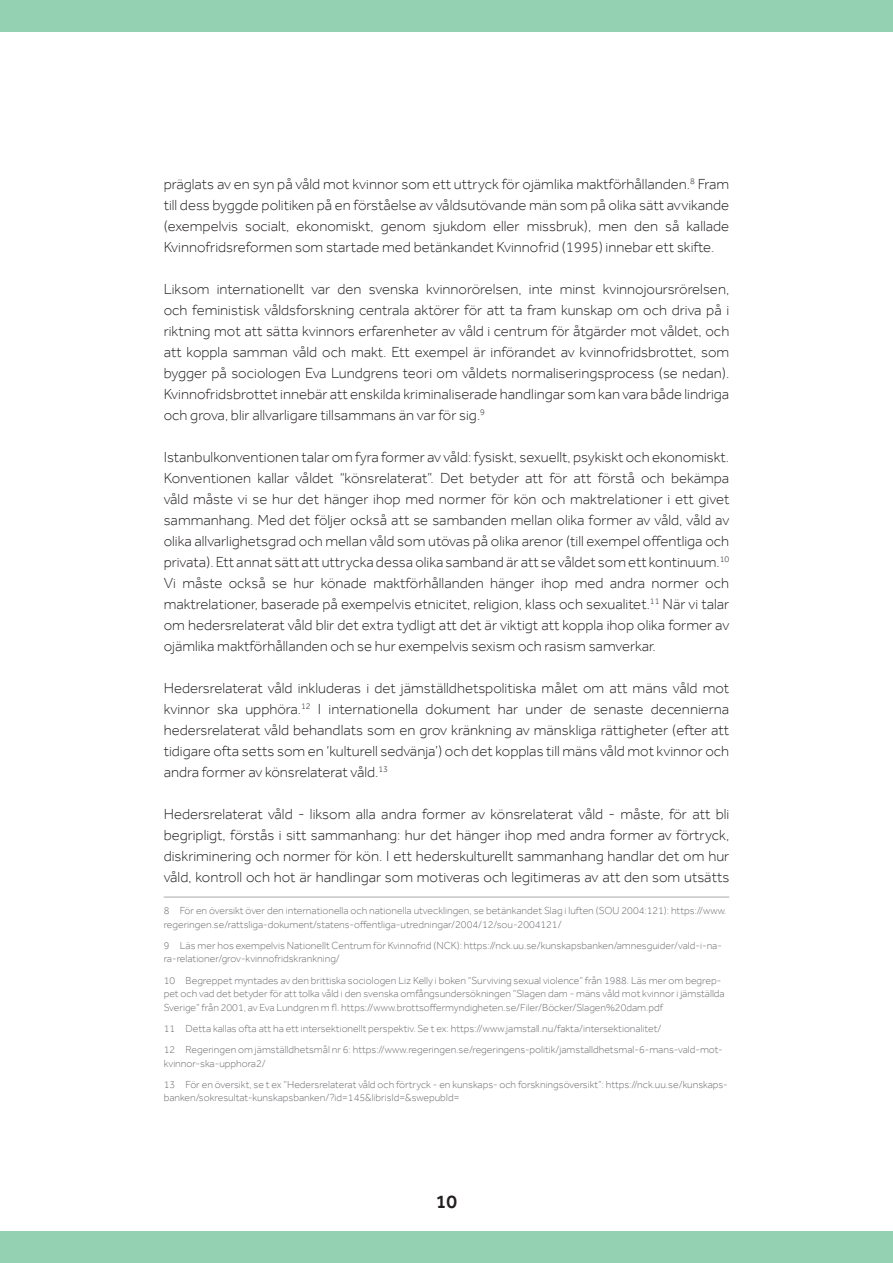
<style>
.page{position:relative;width:893px;height:1263px;background:#fff}
.page>*{position:absolute;margin:0;border:0;box-sizing:border-box;transform-origin:0 0}
.t1{font:500 19.5px "Effra";color:#231f20}
.t2{font:300 15px/21px "Effra";color:#231f20;text-align:justify}
.t3{font:300 10.5px/13.5px "Effra";color:#6c6d70}
</style>
<div class="page">
<div style="left:0;top:0;width:893px;height:32px;background:#93d1b2"></div>
<div style="left:0;top:1231px;width:893px;height:32px;background:#93d1b2"></div>
<hr style="left:164px;top:897px;width:565px;height:1px;background:#a8a9ad">
<p class="t2" style="left:164px;top:173px;width:567px">präglats av en syn på våld mot kvinnor som ett uttryck för ojämlika maktförhållanden.<sup>8</sup> Fram till dess byggde politiken på en förståelse av våldsutövande män som på olika sätt avvikande (exempelvis socialt, ekonomiskt, genom sjukdom eller missbruk), men den så kallade Kvinnofridsreformen som startade med betänkandet Kvinnofrid (1995) innebar ett skifte.</p>
<p class="t2" style="left:164px;top:278px;width:567px">Liksom internationellt var den svenska kvinnorörelsen, inte minst kvinnojoursrörelsen, och feministisk våldsforskning centrala aktörer för att ta fram kunskap om och driva på i riktning mot att sätta kvinnors erfarenheter av våld i centrum för åtgärder mot våldet, och att koppla samman våld och makt. Ett exempel är införandet av kvinnofridsbrottet, som bygger på sociologen Eva Lundgrens teori om våldets normaliseringsprocess (se nedan).<br>Kvinnofridsbrottet innebär att enskilda kriminaliserade handlingar som kan vara både lindriga och grova, blir allvarligare tillsammans än var för sig.<sup>9</sup></p>
<p class="t2" style="left:164px;top:446px;width:567px">Istanbulkonventionen talar om fyra former av våld: fysiskt, sexuellt, psykiskt och ekonomiskt.<br>Konventionen kallar våldet “könsrelaterat”. Det betyder att för att förstå och bekämpa våld måste vi se hur det hänger ihop med normer för kön och maktrelationer i ett givet sammanhang. Med det följer också att se sambanden mellan olika former av våld, våld av olika allvarlighetsgrad och mellan våld som utövas på olika arenor (till exempel offentliga och privata). Ett annat sätt att uttrycka dessa olika samband är att se våldet som ett kontinuum.<sup>10<br></sup>Vi måste också se hur könade maktförhållanden hänger ihop med andra normer och maktrelationer, baserade på exempelvis etnicitet, religion, klass och sexualitet.<sup>11</sup> När vi talar om hedersrelaterat våld blir det extra tydligt att det är viktigt att koppla ihop olika former av ojämlika maktförhållanden och se hur exempelvis sexism och rasism samverkar.</p>
<p class="t2" style="left:164px;top:677px;width:567px">Hedersrelaterat våld inkluderas i det jämställdhetspolitiska målet om att mäns våld mot kvinnor ska upphöra.<sup>12</sup> I internationella dokument har under de senaste decennierna hedersrelaterat våld behandlats som en grov kränkning av mänskliga rättigheter (efter att tidigare ofta setts som en ‘kulturell sedvänja’) och det kopplas till mäns våld mot kvinnor och andra former av könsrelaterat våld.<sup>13</sup></p>
<p class="t2" style="left:164px;top:803px;width:567px">Hedersrelaterat våld - liksom alla andra former av könsrelaterat våld - måste, för att bli begripligt, förstås i sitt sammanhang: hur det hänger ihop med andra former av förtryck, diskriminering och normer för kön. I ett hederskulturellt sammanhang handlar det om hur våld, kontroll och hot är handlingar som motiveras och legitimeras av att den som utsätts</p>
<p class="t3" style="left:164px;top:904px;width:564px">8 För en översikt över den internationella och nationella utvecklingen, se betänkandet Slag i luften (SOU 2004:121): https://www. regeringen.se/rattsliga-dokument/statens-offentliga-utredningar/2004/12/sou-2004121/</p>
<p class="t3" style="left:164px;top:938px;width:560px">9 Läs mer hos exempelvis Nationellt Centrum för Kvinnofrid (NCK): https://nck.uu.se/kunskapsbanken/amnesguider/vald-i-na&shy;ra-relationer/grov-kvinnofridskrankning/</p>
<p class="t3" style="left:164px;top:973px;width:563px">10 Begreppet myntades av den brittiska sociologen Liz Kelly i boken “Surviving sexual violence” från 1988. Läs mer om begrep&shy;pet och vad det betyder för att tolka våld i den svenska omfångsundersökningen “Slagen dam - mäns våld mot kvinnor i jämställda<br>Sverige” från 2001, av Eva Lundgren m fl. https://www.brottsoffermyndigheten.se/Filer/Böcker/Slagen%20dam.pdf</p>
<p class="t3" style="left:164px;top:1021px;width:499px">11 Detta kallas ofta att ha ett intersektionellt perspektiv. Se t ex: https://www.jamstall.nu/fakta/intersektionalitet/</p>
<p class="t3" style="left:164px;top:1043px;width:561px">12 Regeringen om jämställdhetsmål nr 6: https://www.regeringen.se/regeringens-politik/jamstalldhetsmal-6-mans-vald-mot&shy;kvinnor-ska-upphora2/</p>
<p class="t3" style="left:164px;top:1077px;width:566px">13 För en översikt, se t ex “Hedersrelaterat våld och förtryck - en kunskaps- och forskningsöversikt”: https://nck.uu.se/kunskaps&shy;banken/sokresultat-kunskapsbanken/?id=145&amp;librisId=&amp;swepubId=</p>
<h1 class="t1" style="left:436px;top:1190px;width:23px">10</h1>
</div>
